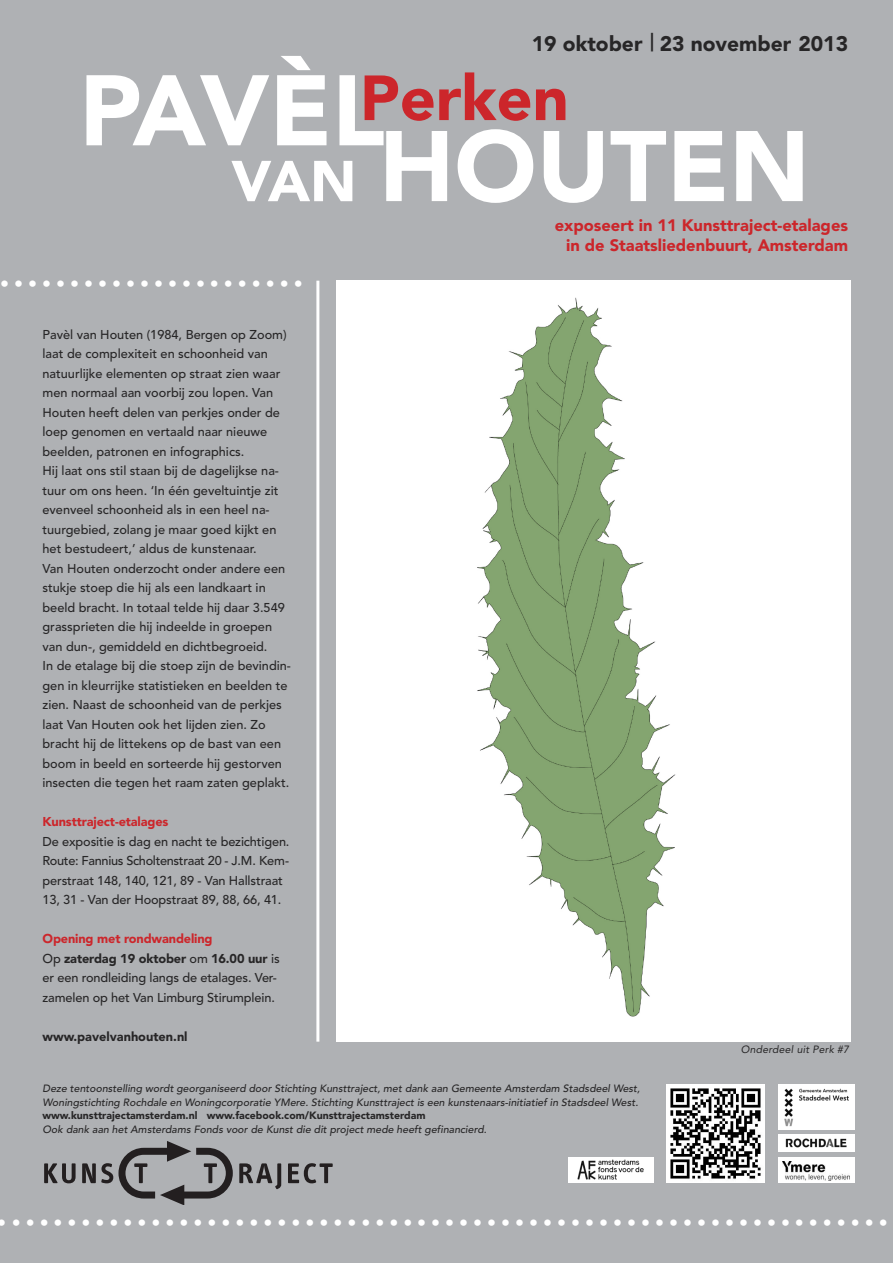
<style>
.page{position:relative;width:893px;height:1263px;background:#afb1b4}
.page>*{position:absolute;margin:0;border:0;box-sizing:border-box;transform-origin:0 0}
.t1{font:900 99px "Avenir";color:#fff}
.t2{font:900 63px "Avenir";color:#cc262b}
.t3{font:900 57px "Avenir";color:#fff}
.t4{font:900 21px "Avenir";color:#272627}
.t5{font:500 18px "Avenir";color:#fff}
.t6{font:900 16.5px/19.5px "Avenir";color:#cc262b;text-align:right}
.t7{font:500 12.75px/19.5px "Avenir";color:#272627}
.t8{font:900 12.75px "Avenir";letter-spacing:-.01em;color:#cc262b}
.t9{font:900 12.75px "Avenir";color:#272627}
.t10{font:italic 500 10.5px/13.5px "Avenir";letter-spacing:.005em;color:#272627}
.t11{font:900 10.5px "Avenir";color:#272627}
.t12{font:italic 10.5px "Avenir";letter-spacing:.02em;color:#272627}
.s1{font-weight:500;font-size:24px}
.s2{font-weight:900;color:#cc262b}
.s3{font-weight:900}
</style>
<div class="page">
<hr style="left:316px;top:281px;width:3px;height:761px;background:#fff">
<div style="left:336px;top:281px;width:514px;height:761px;background:#fff"></div>
<img style="left:477px;top:297px;width:199px;height:720px">
<svg style="left:44px;top:1163px;width:32px;height:20px"></svg>
<svg style="left:82px;top:1141px;width:151px;height:64px"></svg>
<svg style="left:239px;top:1163px;width:42px;height:26px"></svg>
<svg style="left:288px;top:1163px;width:45px;height:20px"></svg>
<img style="left:667px;top:1084px;width:98px;height:98px">
<img style="left:778px;top:1084px;width:77px;height:45px">
<div style="left:778px;top:1134px;width:77px;height:17px;background:#fff"></div>
<img style="left:785px;top:1138px;width:62px;height:10px">
<div style="left:778px;top:1157px;width:77px;height:25px;background:#fff"></div>
<img style="left:782px;top:1161px;width:67px;height:19px">
<div style="left:569px;top:1157px;width:85px;height:26px;background:#fff"></div>
<img style="left:577px;top:1159px;width:67px;height:21px">
<h3 class="t4" style="left:532px;top:35px;width:318px">19 oktober <span class="s1">|</span> 23 november 2013</h3>
<h1 class="t1" style="left:79px;top:70px;width:307px">PAVÈL</h1>
<h2 class="t2" style="left:360px;top:72px;width:210px">Perken</h2>
<h1 class="t1" style="left:379px;top:126px;width:432px">HOUTEN</h1>
<h3 class="t3" style="left:231px;top:158px;width:127px">VAN</h3>
<h3 class="t5" style="left:0;top:277px;width:304px">••••••••••••••••••••••</h3>
<p class="t7" style="left:43px;top:325px;width:250px">Pavèl van Houten (1984, Bergen op Zoom) laat de complexiteit en schoonheid van natuurlijke elementen op straat zien waar men normaal aan voorbij zou lopen. Van Houten heeft delen van perkjes onder de loep genomen en vertaald naar nieuwe beelden, patronen en infographics.<br>Hij laat ons stil staan bij de dagelijkse na&shy;tuur om ons heen. ‘In één geveltuintje zit evenveel schoonheid als in een heel na&shy;tuurgebied, zolang je maar goed kijkt en het bestudeert,’ aldus de kunstenaar.<br>Van Houten onderzocht onder andere een stukje stoep die hij als een landkaart in beeld bracht. In totaal telde hij daar 3.549 grassprieten die hij indeelde in groepen van dun-, gemiddeld en dichtbegroeid.<br>In de etalage bij die stoep zijn de bevindin&shy;gen in kleurrijke statistieken en beelden te zien. Naast de schoonheid van de perkjes laat Van Houten ook het lijden zien. Zo bracht hij de littekens op de bast van een boom in beeld en sorteerde hij gestorven insecten die tegen het raam zaten geplakt.</p>
<p class="t8" style="left:43px;top:816px;width:128px">Kunsttraject-etalages</p>
<p class="t7" style="left:43px;top:832px;width:248px">De expositie is dag en nacht te bezichtigen.<br>Route: Fannius Scholtenstraat 20 - J.M. Kem&shy;perstraat 148, 140, 121, 89 - Van Hallstraat 13, 31 - Van der Hoopstraat 89, 88, 66, 41.</p>
<p class="t7" style="left:43px;top:930px;width:239px"><span class="s2">Opening met rondwandeling<br></span>Op <span class="s3">zaterdag 19 oktober</span> om <span class="s3">16.00 uur</span> is er een rondleiding langs de etalages. Ver&shy;zamelen op het Van Limburg Stirumplein.</p>
<p class="t9" style="left:43px;top:1031px;width:147px">www.pavelvanhouten.nl</p>
<p class="t6" style="left:555px;top:217px;width:295px">exposeert in 11 Kunsttraject-etalages in de Staatsliedenbuurt, Amsterdam</p>
<p class="t12" style="left:741px;top:1044px;width:110px">Onderdeel uit Perk #7</p>
<p class="t10" style="left:43px;top:1083px;width:599px">Deze tentoonstelling wordt georganiseerd door Stichting Kunsttraject, met dank aan Gemeente Amsterdam Stadsdeel West,<br>Woningstichting Rochdale en Woningcorporatie YMere. Stichting Kunsttraject is een kunstenaars-initiatief in Stadsdeel West.</p>
<p class="t11" style="left:43px;top:1111px;width:384px">www.kunsttrajectamsterdam.nl www.facebook.com/Kunsttrajectamsterdam</p>
<p class="t10" style="left:43px;top:1123px;width:446px">Ook dank aan het Amsterdams Fonds voor de Kunst die dit project mede heeft gefinancierd.</p>
<h3 class="t5" style="left:-2px;top:1215px;width:892px">••••••••••••••••••••••••••••••••••••••••••••••••••••••••••••••••</h3>
</div>
